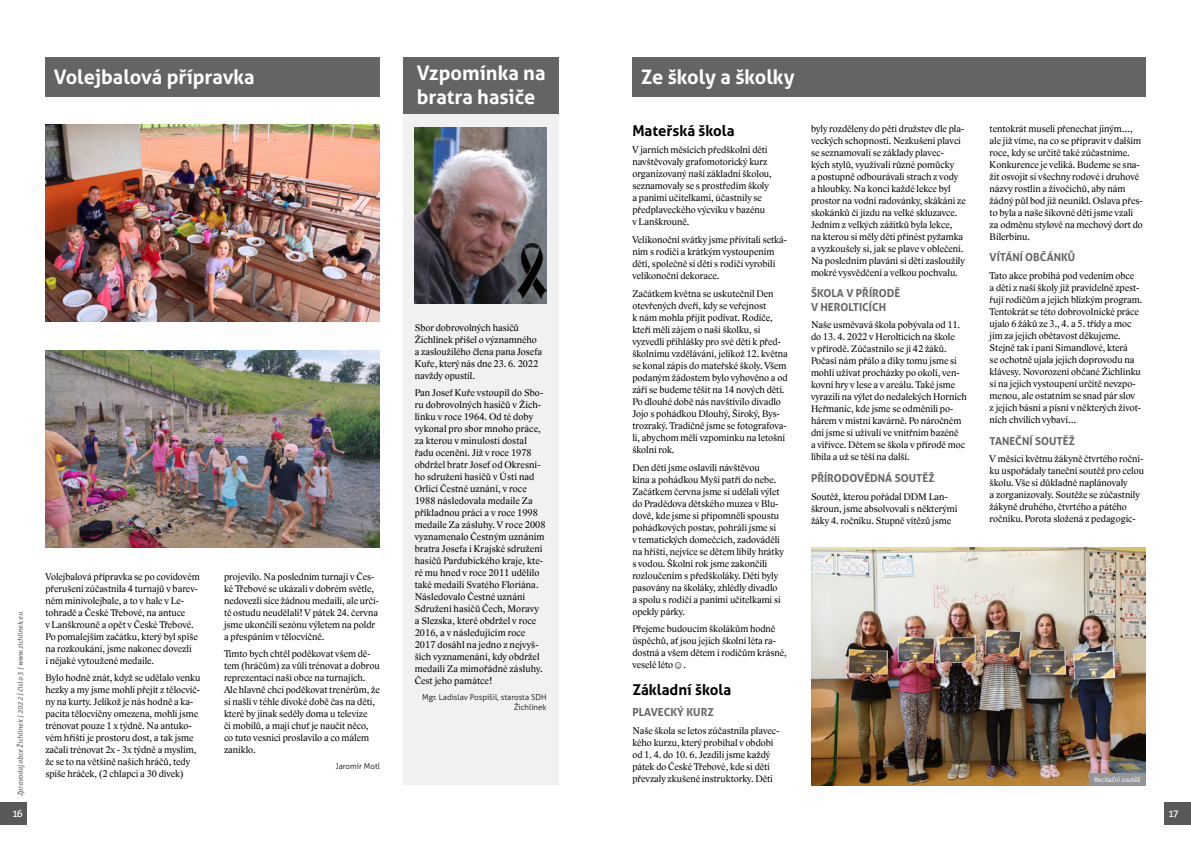
<style>
.page{position:relative;width:1191px;height:842px;background:#fff}
.page>*{position:absolute;margin:0;border:0;box-sizing:border-box;transform-origin:0 0}
.zakladni_text{font:700 20px/24px "Aller";color:#fff}
.zakladni_text-2{font:700 15px "Aller";color:#000}
.zakladni_text-3{font:700 11px/13.2px "Aller";color:#636466}
.zakladni_text-4{font:10px/12px "Lido STFCE";color:#000}
.t1{font:10px "Aller";color:#fff}
.podpis{font:300 8px/10px "Aller";color:#000;text-align:right}
.t2{font:italic 7px "Aller";color:#636466}
.t3{font:7px "Source Sans Pro";letter-spacing:-.01em;color:#fff}
.s1{font-family:"Arial";font-weight:900}
</style>
<div class="page">
<div style="left:1164px;top:803px;width:27px;height:22px;background:#58595b"></div>
<div style="left:0;top:803px;width:27px;height:22px;background:#58595b"></div>
<div style="left:403px;top:113px;width:155px;height:672px;background:#f1f1f2"></div>
<div style="left:403px;top:57px;width:155px;height:56px;background:#636466"></div>
<img style="left:415px;top:127px;width:131px;height:176px">
<div style="left:45px;top:57px;width:335px;height:39px;background:#636466"></div>
<img style="left:45px;top:125px;width:335px;height:197px">
<img style="left:45px;top:350px;width:335px;height:197px">
<div style="left:632px;top:57px;width:513px;height:39px;background:#636466"></div>
<img style="left:811px;top:547px;width:334px;height:238px">
<div style="left:1089px;top:773px;width:56px;height:12px;background:#939598"></div>
<p class="zakladni_text" style="left:417px;top:61px;width:130px">Vzpomínka na bratra hasiče</p>
<p class="zakladni_text" style="left:54px;top:65px;width:202px">Volejbalová přípravka</p>
<p class="zakladni_text" style="left:641px;top:65px;width:155px">Ze školy a školky</p>
<p class="zakladni_text-2" style="left:632px;top:121px;width:104px">Mateřská škola</p>
<p class="zakladni_text-4" style="left:632px;top:144px;width:141px">V jarních měsících předškolní děti navštěvovaly grafomotorický kurz organizovaný naší základní školou, seznamovaly se s prostředím školy a paními učitelkami, účastnily se předplaveckého výcviku v bazénu v Lanškrouně.</p>
<p class="zakladni_text-4" style="left:632px;top:234px;width:156px">Velikonoční svátky jsme přivítali setká&shy;ním s rodiči a krátkým vystoupením dětí, společně si děti s rodiči vyrobili velikonoční dekorace.</p>
<p class="zakladni_text-4" style="left:632px;top:288px;width:157px">Začátkem května se uskutečnil Den otevřených dveří, kdy se veřejnost<br>k nám mohla přijít podívat. Rodiče, kteří měli zájem o naši školku, si vyzvedli přihlášky pro své děti k před&shy;školnímu vzdělávání, jelikož 12. května se konal zápis do mateřské školy. Všem podaným žádostem bylo vyhověno a od září se budeme těšit na 14 nových dětí.<br>Po dlouhé době nás navštívilo divadlo Jojo s pohádkou Dlouhý, Široký, Bys&shy;trozraký. Tradičně jsme se fotografova&shy;li, abychom měli vzpomínku na letošní školní rok.</p>
<p class="zakladni_text-4" style="left:632px;top:461px;width:153px">Den dětí jsme oslavili návštěvou<br>kina a pohádkou Myši patří do nebe.<br>Začátkem června jsme si udělali výlet do Pradědova dětského muzea v Blu&shy;dově, kde jsme si připomněli spoustu pohádkových postav, pohráli jsme si<br>v tematických domečcích, zadováděli na hřišti, nejvíce se dětem líbily hrátky s vodou. Školní rok jsme zakončili rozloučením s předškoláky. Děti byly pasovány na školáky, zhlédly divadlo a spolu s rodiči a paními učitelkami si opekly párky.</p>
<p class="zakladni_text-4" style="left:632px;top:623px;width:156px">Přejeme budoucím školákům hodně úspěchů, ať jsou jejich školní léta ra&shy;dostná a všem dětem i rodičům krásné, veselé léto<span class="s1">☺</span>.</p>
<p class="zakladni_text-2" style="left:632px;top:680px;width:100px">Základní škola</p>
<p class="zakladni_text-3" style="left:632px;top:706px;width:83px">PLAVECKÝ KURZ</p>
<p class="zakladni_text-4" style="left:632px;top:725px;width:148px">Naše škola se letos zúčastnila plavec&shy;kého kurzu, který probíhal v období od 1. 4. do 10. 6. Jezdili jsme každý pátek do České Třebové, kde si děti převzaly zkušené instruktorky. Děti</p>
<p class="zakladni_text-4" style="left:811px;top:122px;width:156px">byly rozděleny do pěti družstev dle pla&shy;veckých schopností. Nezkušení plavci se seznamovali se základy plavec-<br>kých stylů, využívali různé pomůcky<br>a postupně odbourávali strach z vody<br>a hloubky. Na konci každé lekce byl prostor na vodní radovánky, skákání ze skokánků či jízdu na velké skluzavce.<br>Jedním z velkých zážitků byla lekce,<br>na kterou si měly děti přinést pyžamka a vyzkoušely si, jak se plave v oblečení.<br>Na posledním plavání si děti zasloužily mokré vysvědčení a velkou pochvalu.</p>
<p class="zakladni_text-3" style="left:811px;top:287px;width:91px">ŠKOLA V PŘÍRODĚ<br>V HEROLTICÍCH</p>
<p class="zakladni_text-4" style="left:811px;top:319px;width:157px">Naše usměvavá škola pobývala od 11. do 13. 4. 2022 v Herolticích na škole<br>v přírodě. Zúčastnilo se jí 42 žáků.<br>Počasí nám přálo a díky tomu jsme si mohli užívat procházky po okolí, ven&shy;kovní hry v lese a v areálu. Také jsme vyrazili na výlet do nedalekých Horních Heřmanic, kde jsme se odměnili po&shy;hárem v místní kavárně. Po náročném dni jsme si užívali ve vnitřním bazéně<br>a vířivce. Dětem se škola v přírodě moc líbila a už se těší na další.</p>
<p class="zakladni_text-3" style="left:811px;top:471px;width:125px">PŘÍRODOVĚDNÁ SOUTĚŽ</p>
<p class="zakladni_text-4" style="left:811px;top:490px;width:148px">Soutěž, kterou pořádal DDM Lan&shy;škroun, jsme absolvovali s některými žáky 4. ročníku. Stupně vítězů jsme</p>
<p class="zakladni_text-4" style="left:989px;top:122px;width:155px">tentokrát museli přenechat jiným…, ale již víme, na co se připravit v dalším roce, kdy se určitě také zúčastníme.<br>Konkurence je veliká. Budeme se sna&shy;žit osvojit si všechny rodové i druhové názvy rostlin a živočichů, aby nám žádný půl bod již neunikl. Oslava přes&shy;to byla a naše šikovné děti jsme vzali za odměnu stylově na mechový dort do Bilerbinu.</p>
<p class="zakladni_text-3" style="left:989px;top:251px;width:87px">VÍTÁNÍ OBČÁNKŮ</p>
<p class="zakladni_text-4" style="left:989px;top:270px;width:154px">Tato akce probíhá pod vedením obce<br>a děti z naší školy již pravidelně zpest&shy;řují rodičům a jejich blízkým program.<br>Tentokrát se této dobrovolnické práce ujalo 6 žáků ze 3., 4. a 5. třídy a moc jim za jejich obětavost děkujeme.<br>Stejně tak i paní Simandlové, která<br>se ochotně ujala jejich doprovodu na klávesy. Novorození občané Žichlínku si na jejich vystoupení určitě nevzpo&shy;menou, ale ostatním se snad pár slov<br>z jejich básní a písní v některých život&shy;ních chvílích vybaví…</p>
<p class="zakladni_text-3" style="left:989px;top:434px;width:87px">TANEČNÍ SOUTĚŽ</p>
<p class="zakladni_text-4" style="left:989px;top:453px;width:156px">V měsíci květnu žákyně čtvrtého roční&shy;ku uspořádaly taneční soutěž pro celou školu. Vše si důkladně naplánovaly<br>a zorganizovaly. Soutěže se zúčastnily žákyně druhého, čtvrtého a pátého ročníku. Porota složená z pedagogic-</p>
<p class="zakladni_text-4" style="left:415px;top:321px;width:129px">Sbor dobrovolných hasičů<br>Žichlínek přišel o významného a zasloužilého člena pana Josefa<br>Kuře, který nás dne 23. 6. 2022 navždy opustil.</p>
<p class="zakladni_text-4" style="left:415px;top:387px;width:132px">Pan Josef Kuře vstoupil do Sbo&shy;ru dobrovolných hasičů v Žich&shy;línku v roce 1964. Od té doby vykonal pro sbor mnoho práce, za kterou v minulosti dostal řadu ocenění. Již v roce 1978 obdržel bratr Josef od Okresní&shy;ho sdružení hasičů v Ústí nad<br>Orlicí Čestné uznání, v roce<br>1988 následovala medaile Za příkladnou práci a v roce 1998 medaile Za zásluhy. V roce 2008 vyznamenalo Čestným uznáním bratra Josefa i Krajské sdružení hasičů Pardubického kraje, kte&shy;ré mu hned v roce 2011 udělilo také medaili Svatého Floriána.<br>Následovalo Čestné uznání<br>Sdružení hasičů Čech, Moravy a Slezska, které obdržel v roce<br>2016, a v následujícím roce<br>2017 dosáhl na jedno z nejvyš&shy;ších vyznamenání, kdy obdržel medaili Za mimořádné zásluhy.<br>Čest jeho památce!</p>
<p class="podpis" style="left:422px;top:692px;width:126px">Mgr. Ladislav Pospíšil, starosta SDH<br>Žichlínek</p>
<p class="zakladni_text-4" style="left:224px;top:570px;width:156px">projevilo. Na posledním turnaji v Čes&shy;ké Třebové se ukázali v dobrém světle, nedovezli sice žádnou medaili, ale urči&shy;tě ostudu neudělali! V pátek 24. června jsme ukončili sezónu výletem na poldr a přespáním v tělocvičně.</p>
<p class="zakladni_text-4" style="left:224px;top:648px;width:157px">Tímto bych chtěl poděkovat všem dě&shy;tem (hráčům) za vůli trénovat a dobrou reprezentaci naší obce na turnajích.<br>Ale hlavně chci poděkovat trenérům, že si našli v téhle divoké době čas na děti, které by jinak seděly doma u televize<br>či mobilů, a mají chuť je naučit něco, co tuto vesnici proslavilo a co málem zaniklo.</p>
<p class="podpis" style="left:336px;top:761px;width:46px">Jaromír Motl</p>
<p class="zakladni_text-4" style="left:45px;top:570px;width:156px">Volejbalová přípravka se po covidovém přerušení zúčastnila 4 turnajů v barev&shy;ném minivolejbale, a to v hale v Le&shy;tohradě a České Třebové, na antuce<br>v Lanškrouně a opět v České Třebové.<br>Po pomalejším začátku, který byl spíše na rozkoukání, jsme nakonec dovezli<br>i nějaké vytoužené medaile.</p>
<p class="zakladni_text-4" style="left:45px;top:672px;width:156px">Bylo hodně znát, když se udělalo venku hezky a my jsme mohli přejít z tělocvič&shy;ny na kurty. Jelikož je nás hodně a ka&shy;pacita tělocvičny omezena, mohli jsme trénovat pouze 1 x týdně. Na antuko&shy;vém hřišti je prostoru dost, a tak jsme začali trénovat 2x - 3x týdně a myslím, že se to na většině našich hráčů, tedy spíše hráček, (2 chlapci a 30 dívek)</p>
<p class="t2" style="left:16px;top:796px;width:186px;rotate:-90deg">Zpravodaj obce Žichlínek | 2022 | číslo 3 | www.zichlinek.eu</p>
<p class="t1" style="left:12px;top:808px;width:12px">16</p>
<p class="t1" style="left:1168px;top:808px;width:12px">17</p>
<p class="t3" style="left:1094px;top:775px;width:48px">Recitační soutěž</p>
</div>
